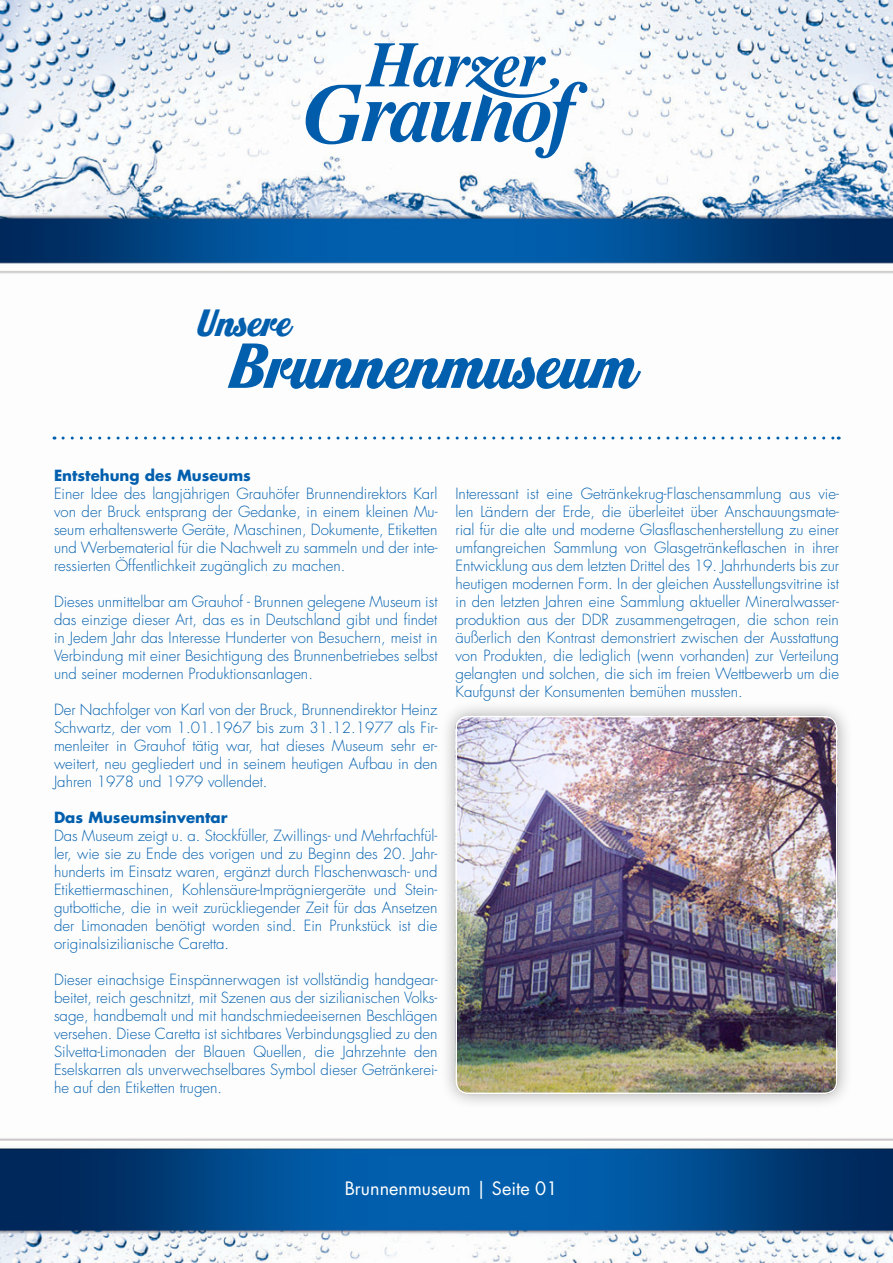
<style>
.page{position:relative;width:893px;height:1263px;background:#fff}
.page>*{position:absolute;margin:0;border:0;box-sizing:border-box;transform-origin:0 0}
.t1{font:69.45px "Home Run Sanscript";color:#015fae}
.t2{font:41.55px "Home Run Sanscript";color:#015fae}
.t3{font:18px "Futura";color:#fff}
.t4{font:300 15px/18px "Futura";color:#015fae;text-align:justify}
.t5{font:700 15px "Futura";color:#015fae}
</style>
<div class="page">
<img style="left:0;top:0;width:893px;height:1263px">
<svg style="left:306px;top:43px;width:281px;height:115px"></svg>
<svg style="left:63px;top:437px;width:776px;height:3px"></svg>
<div style="left:439px;top:699px;width:413px;height:409px;background:#231f20;opacity:.4"></div>
<img style="left:455px;top:716px;width:382px;height:378px">
<div style="left:455px;top:716px;width:382px;height:378px;border:2px solid #fff;border-radius:12px"></div>
<h2 class="t2" style="left:197px;top:297px;width:97px">Unsere</h2>
<h1 class="t1" style="left:230px;top:323px;width:410px">Brunnenmuseum</h1>
<p class="t5" style="left:54px;top:465px;width:198px">Entstehung des Museums</p>
<p class="t4" style="left:54px;top:485px;width:385px">Einer Idee des langjährigen Grauhöfer Brunnendirektors Karl von der Bruck entsprang der Gedanke, in einem kleinen Mu&shy;seum erhaltenswerte Geräte, Maschinen, Dokumente, Etiketten und Werbematerial für die Nachwelt zu sammeln und der inte&shy;ressierten Öffentlichkeit zugänglich zu machen.</p>
<p class="t4" style="left:54px;top:593px;width:385px">Dieses unmittelbar am Grauhof - Brunnen gelegene Museum ist das einzige dieser Art, das es in Deutschland gibt und findet in Jedem Jahr das Interesse Hunderter von Besuchern, meist in Verbindung mit einer Besichtigung des Brunnenbetriebes selbst und seiner modernen Produktionsanlagen.</p>
<p class="t4" style="left:54px;top:701px;width:385px">Der Nachfolger von Karl von der Bruck, Brunnendirektor Heinz Schwartz, der vom 1.01.1967 bis zum 31.12.1977 als Fir&shy;menleiter in Grauhof tätig war, hat dieses Museum sehr er&shy;weitert, neu gegliedert und in seinem heutigen Aufbau in den Jahren 1978 und 1979 vollendet.</p>
<p class="t5" style="left:54px;top:807px;width:175px">Das Museumsinventar</p>
<p class="t4" style="left:54px;top:827px;width:385px">Das Museum zeigt u. a. Stockfüller, Zwillings- und Mehrfachfül&shy;ler, wie sie zu Ende des vorigen und zu Beginn des 20. Jahr&shy;hunderts im Einsatz waren, ergänzt durch Flaschenwasch- und Etikettiermaschinen, Kohlensäure-Imprägniergeräte und Stein&shy;gutbottiche, die in weit zurückliegender Zeit für das Ansetzen der Limonaden benötigt worden sind. Ein Prunkstück ist die originalsizilianische Caretta.</p>
<p class="t4" style="left:54px;top:971px;width:385px">Dieser einachsige Einspännerwagen ist vollständig handgear&shy;beitet, reich geschnitzt, mit Szenen aus der sizilianischen Volks&shy;sage, handbemalt und mit handschmiedeeisernen Beschlägen versehen. Diese Caretta ist sichtbares Verbindungsglied zu den Silvetta-Limonaden der Blauen Quellen, die Jahrzehnte den Eselskarren als unverwechselbares Symbol dieser Getränkerei&shy;he auf den Etiketten trugen.</p>
<p class="t4" style="left:455px;top:485px;width:385px">Interessant ist eine Getränkekrug-Flaschensammlung aus vie&shy;len Ländern der Erde, die überleitet über Anschauungsmate&shy;rial für die alte und moderne Glasflaschenherstellung zu einer umfangreichen Sammlung von Glasgetränkeflaschen in ihrer Entwicklung aus dem letzten Drittel des 19. Jahrhunderts bis zur heutigen modernen Form. In der gleichen Ausstellungsvitrine ist in den letzten Jahren eine Sammlung aktueller Mineralwasser&shy;produktion aus der DDR zusammengetragen, die schon rein äußerlich den Kontrast demonstriert zwischen der Ausstattung von Produkten, die lediglich (wenn vorhanden) zur Verteilung gelangten und solchen, die sich im freien Wettbewerb um die Kaufgunst der Konsumenten bemühen mussten.</p>
<p class="t3" style="left:345px;top:1177px;width:214px">Brunnenmuseum | Seite 01</p>
</div>
